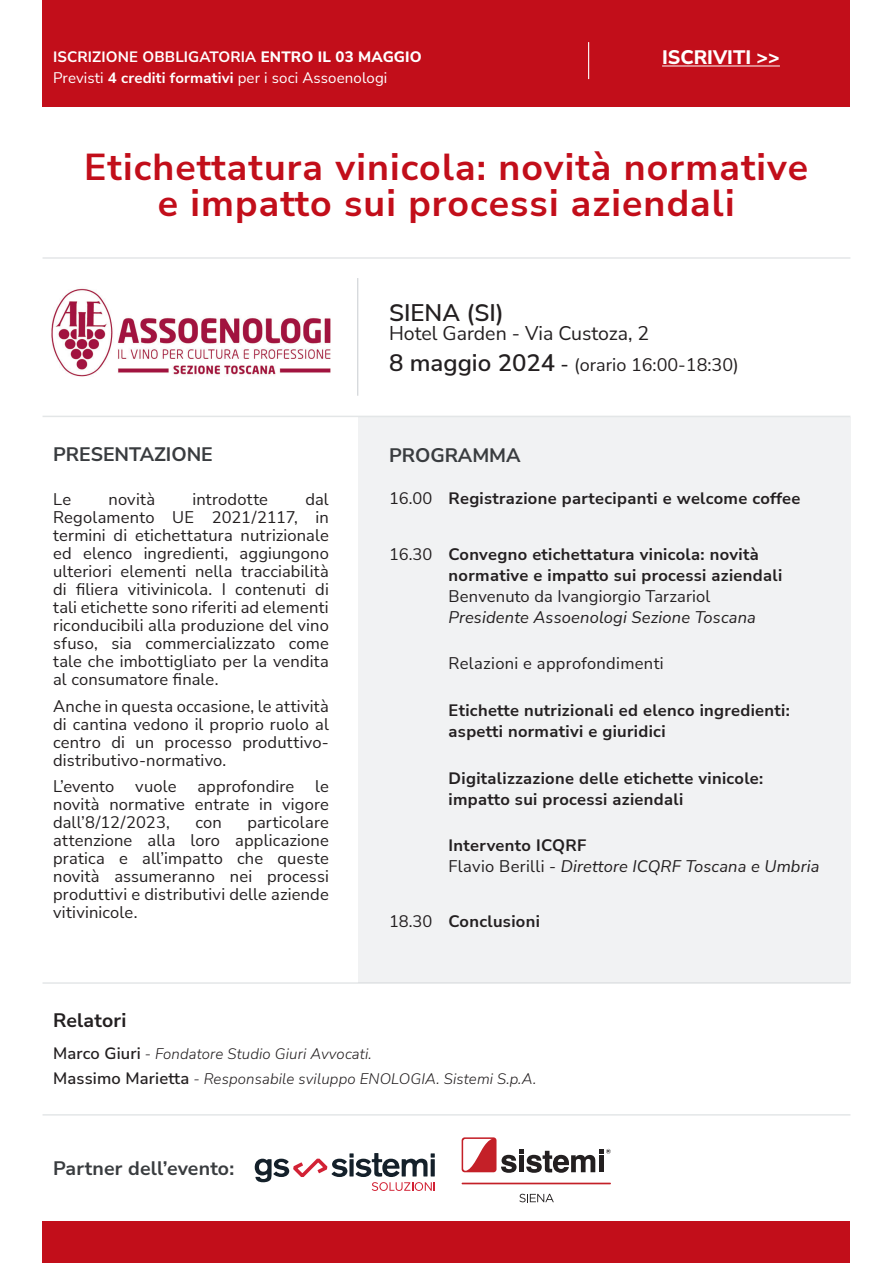
<style>
.page{position:relative;width:893px;height:1263px;background:#fff}
.page>*{position:absolute;margin:0;border:0;box-sizing:border-box;transform-origin:0 0}
.t1{font:700 37.5px/36px "Nunito Sans";letter-spacing:.03em;color:#c20e1a;text-align:center}
.t2{font:600 24px "Nunito Sans";color:#231f20}
.t3{font:700 19.5px "Nunito Sans";color:#393c3f}
.t4{font:19.5px "Nunito Sans";color:#231f20}
.t5{font:800 19.5px "Nunito Sans";color:#fff}
.t6{font:700 19.5px "Nunito Sans";letter-spacing:.01em;color:#231f20}
.t7{font:18px "Nunito Sans";color:#231f20}
.t8{font:16.5px/18px "Nunito Sans";letter-spacing:.01em;color:#231f20;text-align:justify}
.t9{font:700 16.5px/21px "Nunito Sans";letter-spacing:.02em;color:#231f20}
.t10{font:italic 16.5px "Nunito Sans";letter-spacing:.01em;color:#231f20}
.t11{font:italic 300 15px "Nunito Sans";letter-spacing:.01em;color:#231f20}
.t12{font:15px "Nunito Sans";letter-spacing:.01em;color:#fff}
.t13{font:700 15px "Nunito Sans";letter-spacing:.01em;color:#fff}
.s1{font-weight:800}
.s2{font-weight:700}
.s3{font-weight:600;font-size:24px}
.s4{font-weight:600;font-size:19.5px}
.s5{font-weight:400}
.s6{font-weight:400;font-style:italic}
.s7{font-style:normal}
.s8{font-weight:600;font-style:normal;font-size:16.5px}
</style>
<div class="page">
<div style="left:43px;top:0;width:807px;height:107px;background:#c20e1a"></div>
<div style="left:358px;top:417px;width:492px;height:565px;background:#f1f2f3"></div>
<hr style="left:588px;top:42px;width:1px;height:37px;background:#fff">
<img style="left:51px;top:288px;width:280px;height:89px">
<hr style="left:662px;top:66px;width:118px;height:1px;background:#fff">
<hr style="left:357px;top:278px;width:1px;height:118px;background:#ced1d5">
<div style="left:43px;top:1221px;width:807px;height:42px;background:#c20e1a"></div>
<hr style="left:43px;top:1114px;width:807px;height:1px;background:#bac0c4">
<hr style="left:43px;top:982px;width:807px;height:2px;background:#bac0c4">
<hr style="left:43px;top:257px;width:807px;height:2px;background:#bac0c4">
<hr style="left:43px;top:416px;width:807px;height:1px;background:#bac0c4">
<svg style="left:255px;top:1153px;width:180px;height:38px"></svg>
<svg style="left:462px;top:1137px;width:34px;height:35px"></svg>
<svg style="left:501px;top:1149px;width:110px;height:24px"></svg>
<svg style="left:463px;top:1139px;width:29px;height:32px"></svg>
<hr style="left:462px;top:1183px;width:149px;height:1px;background:#c42028">
<svg style="left:519px;top:1194px;width:35px;height:8px"></svg>
<p class="t13" style="left:53px;top:47px;width:370px">ISCRIZIONE OBBLIGATORIA <span class="s1">ENTRO IL 03 MAGGIO</span></p>
<p class="t12" style="left:53px;top:67px;width:336px">Previsti <span class="s2">4 crediti formativi</span> per i soci Assoenologi</p>
<p class="t5" style="left:662px;top:44px;width:119px">ISCRIVITI &gt;&gt;</p>
<p class="t1" style="left:84px;top:147px;width:725px">Etichettatura vinicola: novità normative e impatto sui processi aziendali</p>
<p class="t2" style="left:389px;top:295px;width:116px">SIENA (SI)</p>
<p class="t4" style="left:389px;top:320px;width:262px">Hotel Garden - Via Custoza, 2</p>
<p class="t7" style="left:389px;top:352px;width:351px"><span class="s3">8 maggio 2024</span> <span class="s4">-</span> (orario 16:00-18:30)</p>
<p class="t3" style="left:53px;top:441px;width:161px">PRESENTAZIONE</p>
<p class="t3" style="left:389px;top:441px;width:133px">PROGRAMMA</p>
<p class="t8" style="left:53px;top:490px;width:20px">Le</p>
<p class="t8" style="left:109px;top:490px;width:48px">novità</p>
<p class="t8" style="left:192px;top:490px;width:77px">introdotte</p>
<p class="t8" style="left:389px;top:488px;width:45px">16.00</p>
<p class="t9" style="left:449px;top:487px;width:353px">Registrazione partecipanti e welcome coffee</p>
<p class="t8" style="left:53px;top:490px;width:277px;text-indent:252px">dal Regolamento UE 2021/2117, in termini di etichettatura nutrizionale ed elenco ingredienti, aggiungono ulteriori elementi nella tracciabilità di filiera vitivinicola. I contenuti di tali etichette sono riferiti ad elementi riconducibili alla produzione del vino sfuso, sia commercializzato come tale che imbottigliato per la vendita al consumatore finale.</p>
<p class="t8" style="left:53px;top:696px;width:277px">Anche in questa occasione, le attività di cantina vedono il proprio ruolo al centro di un processo produttivo&shy;distributivo-normativo.</p>
<p class="t8" style="left:53px;top:777px;width:63px">L’evento</p>
<p class="t8" style="left:135px;top:777px;width:43px">vuole</p>
<p class="t8" style="left:197px;top:777px;width:98px">approfondire</p>
<p class="t8" style="left:389px;top:544px;width:45px">16.30</p>
<p class="t9" style="left:449px;top:543px;width:335px">Convegno etichettatura vinicola: novità normative e impatto sui processi aziendali <span class="s5">Benvenuto da Ivangiorgio Tarzariol </span><span class="s6">Presidente Assoenologi Sezione Toscana</span></p>
<p class="t8" style="left:449px;top:654px;width:216px">Relazioni e approfondimenti</p>
<p class="t9" style="left:449px;top:699px;width:343px">Etichette nutrizionali ed elenco ingredienti: aspetti normativi e giuridici</p>
<p class="t9" style="left:449px;top:767px;width:316px">Digitalizzazione delle etichette vinicole: impatto sui processi aziendali</p>
<p class="t9" style="left:449px;top:834px;width:139px">Intervento ICQRF</p>
<p class="t10" style="left:449px;top:855px;width:372px"><span class="s7">Flavio Berilli -</span> Direttore ICQRF Toscana e Umbria</p>
<p class="t8" style="left:53px;top:777px;width:277px;text-indent:262px">le novità normative entrate in vigore dall’8/12/2023,</p>
<p class="t8" style="left:53px;top:813px;width:277px;text-indent:194px">particolare attenzione alla loro applicazione pratica e all’impatto che queste novità assumeranno nei processi produttivi e distributivi delle aziende vitivinicole.</p>
<p class="t8" style="left:195px;top:813px;width:28px">con</p>
<p class="t8" style="left:389px;top:912px;width:45px">18.30</p>
<p class="t9" style="left:449px;top:910px;width:93px">Conclusioni</p>
<p class="t6" style="left:53px;top:1007px;width:75px">Relatori</p>
<p class="t11" style="left:53px;top:1043px;width:320px"><span class="s8">Marco Giuri</span> <span class="s7">-</span> Fondatore Studio Giuri Avvocati.</p>
<p class="t11" style="left:53px;top:1068px;width:485px"><span class="s8">Massimo Marietta</span> - Responsabile sviluppo ENOLOGIA. Sistemi S.p.A.</p>
<p class="t3" style="left:53px;top:1154px;width:183px">Partner dell’evento:</p>
</div>
